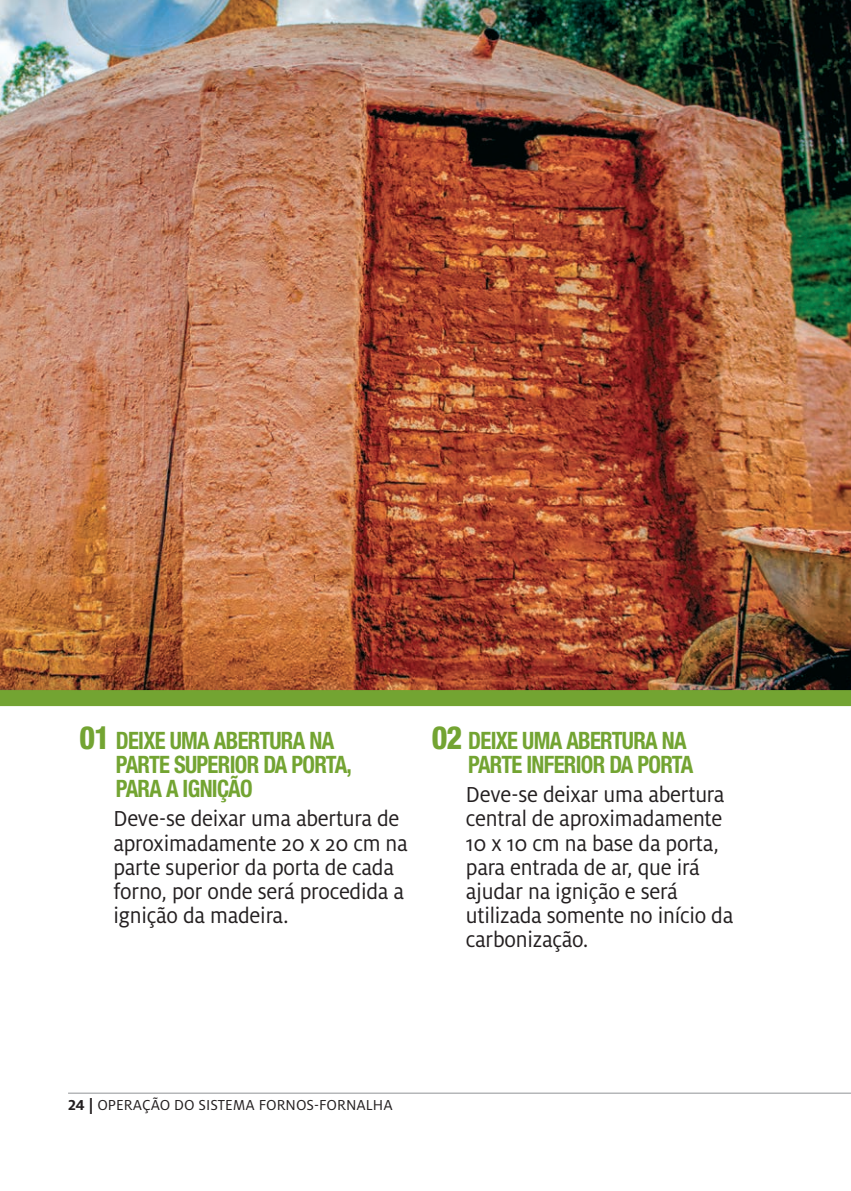
<style>
.page{position:relative;width:851px;height:1191px;background:#fff}
.page>*{position:absolute;margin:0;border:0;box-sizing:border-box;transform-origin:0 0}
.t1{font:24px/24px "Milo Pro";letter-spacing:-.01em;color:#231f20;scale:.95 1}
.t2{font:700 condensed 24px/24px "Helvetica Neue LT Std";letter-spacing:-.03em;color:#73a432;scale:.94 1}
.t3{font:16px "Milo Pro";color:#231f20}
.s1{font-weight:800;font-size:32px}
.s2{font-weight:700}
</style>
<div class="page">
<hr style="left:68px;top:1092px;width:782px;height:1px;background:#919396">
<img style="left:0;top:0;width:850px;height:690px">
<div style="left:0;top:690px;width:850px;height:16px;background:#73a432"></div>
<p class="t2" style="left:116px;top:728px;width:253px;text-indent:-36px"><span class="s1">01</span> DEIXE UMA ABERTURA NA<br>PARTE SUPERIOR DA PORTA,<br>PARA A IGNIÇÃO</p>
<p class="t1" style="left:113px;top:807px;width:311px">Deve-se deixar uma abertura de aproximadamente 20 x 20 cm na parte superior da porta de cada forno, por onde será procedida a ignição da madeira.</p>
<p class="t2" style="left:432px;top:728px;width:280px;text-align:right"><span class="s1">02</span> DEIXE UMA ABERTURA NA<br>PARTE INFERIOR DA PORTA</p>
<p class="t1" style="left:466px;top:783px;width:283px">Deve-se deixar uma abertura central de aproximadamente<br>10 x 10 cm na base da porta, para entrada de ar, que irá ajudar na ignição e será utilizada somente no início da carbonização.</p>
<p class="t3" style="left:68px;top:1096px;width:326px"><span class="s2">24 |</span> OPERAÇÃO DO SISTEMA FORNOS-FORNALHA</p>
</div>
